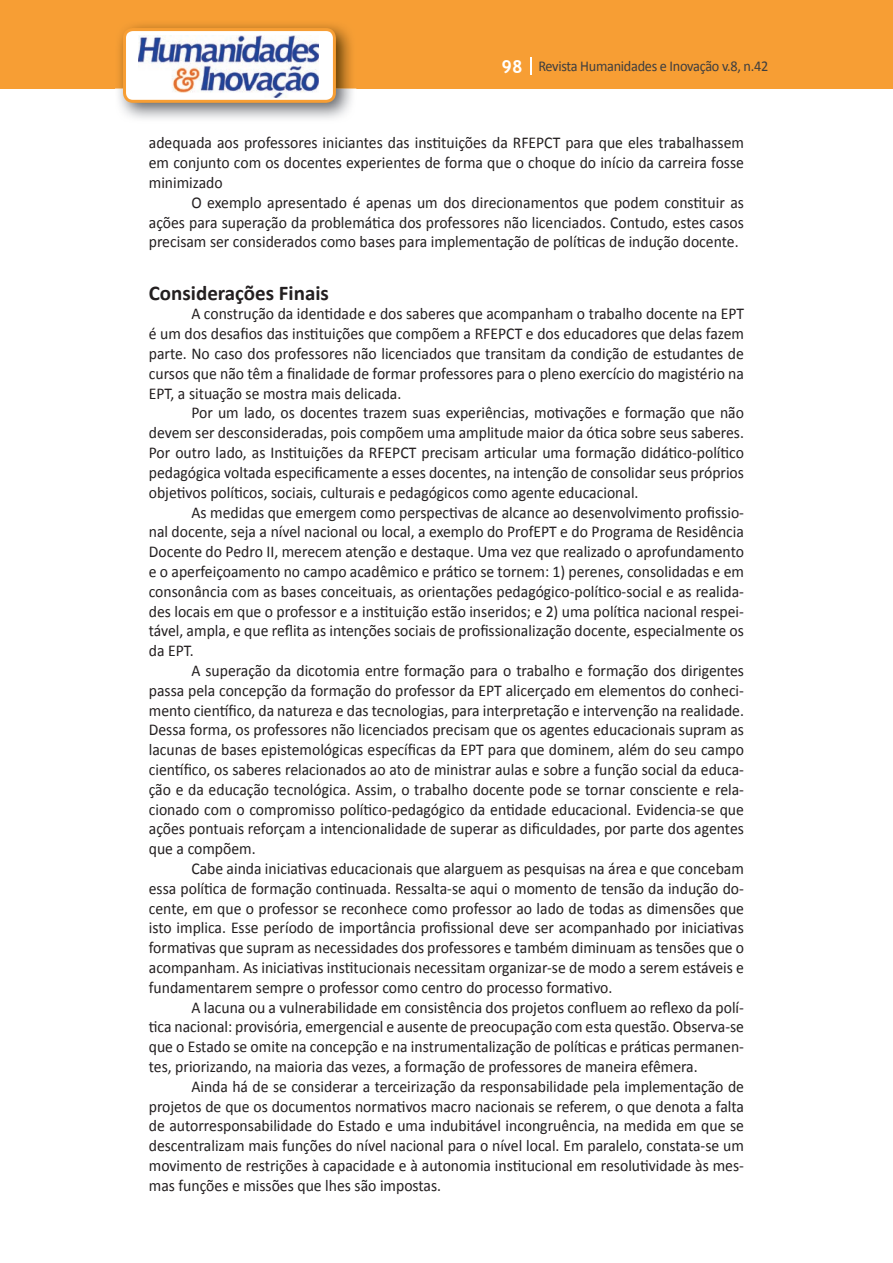
<style>
.page{position:relative;width:893px;height:1263px;background:#fff}
.page>*{position:absolute;margin:0;border:0;box-sizing:border-box;transform-origin:0 0}
.t1{font:700 21px "Calibri";color:#231f20}
.t2{font:16.5px/19.8px "Calibri";color:#231f20;text-align:justify;scale:.95 1}
.t3{font:15px "Calibri";letter-spacing:-.02em;color:#3e3e3f;scale:.95 1}
.s1{font-family:"Trebuchet MS";font-weight:700;font-size:18px;color:#fff}
</style>
<div class="page">
<div style="left:0;top:0;width:893px;height:88px;background:#f79e34"></div>
<svg style="left:530px;top:57px;width:2px;height:18px"></svg>
<img style="left:115px;top:24px;width:241px;height:95px">
<svg style="left:123px;top:28px;width:213px;height:75px"></svg>
<p class="t3" style="left:501px;top:57px;width:282px"><span class="s1">98</span> Revista Humanidades e Inovação v.8, n.42</p>
<p class="t2" style="left:149px;top:133px;width:628px">adequada aos professores iniciantes das instituições da RFEPCT para que eles trabalhassem em conjunto com os docentes experientes de forma que o choque do início da carreira fosse minimizado</p>
<p class="t2" style="left:149px;top:193px;width:628px;text-indent:43px">O exemplo apresentado é apenas um dos direcionamentos que podem constituir as ações para superação da problemática dos professores não licenciados. Contudo, estes casos precisam ser considerados como bases para implementação de políticas de indução docente.</p>
<p class="t1" style="left:149px;top:279px;width:182px">Considerações Finais</p>
<p class="t2" style="left:149px;top:304px;width:628px;text-indent:43px">A construção da identidade e dos saberes que acompanham o trabalho docente na EPT é um dos desafios das instituições que compõem a RFEPCT e dos educadores que delas fazem parte. No caso dos professores não licenciados que transitam da condição de estudantes de cursos que não têm a finalidade de formar professores para o pleno exercício do magistério na EPT, a situação se mostra mais delicada.</p>
<p class="t2" style="left:149px;top:403px;width:628px;text-indent:43px">Por um lado, os docentes trazem suas experiências, motivações e formação que não devem ser desconsideradas, pois compõem uma amplitude maior da ótica sobre seus saberes.<br>Por outro lado, as Instituições da RFEPCT precisam articular uma formação didático-político pedagógica voltada especificamente a esses docentes, na intenção de consolidar seus próprios objetivos políticos, sociais, culturais e pedagógicos como agente educacional.</p>
<p class="t2" style="left:149px;top:502px;width:628px;text-indent:43px">As medidas que emergem como perspectivas de alcance ao desenvolvimento profissio&shy;nal docente, seja a nível nacional ou local, a exemplo do ProfEPT e do Programa de Residência Docente do Pedro II, merecem atenção e destaque. Uma vez que realizado o aprofundamento e o aperfeiçoamento no campo acadêmico e prático se tornem: 1) perenes, consolidadas e em consonância com as bases conceituais, as orientações pedagógico-político-social e as realida&shy;des locais em que o professor e a instituição estão inseridos; e 2) uma política nacional respei&shy;tável, ampla, e que reflita as intenções sociais de profissionalização docente, especialmente os da EPT.</p>
<p class="t2" style="left:149px;top:661px;width:628px;text-indent:43px">A superação da dicotomia entre formação para o trabalho e formação dos dirigentes passa pela concepção da formação do professor da EPT alicerçado em elementos do conheci&shy;mento científico, da natureza e das tecnologias, para interpretação e intervenção na realidade.<br>Dessa forma, os professores não licenciados precisam que os agentes educacionais supram as lacunas de bases epistemológicas específicas da EPT para que dominem, além do seu campo científico, os saberes relacionados ao ato de ministrar aulas e sobre a função social da educa&shy;ção e da educação tecnológica. Assim, o trabalho docente pode se tornar consciente e rela&shy;cionado com o compromisso político-pedagógico da entidade educacional. Evidencia-se que ações pontuais reforçam a intencionalidade de superar as dificuldades, por parte dos agentes que a compõem.</p>
<p class="t2" style="left:149px;top:859px;width:628px;text-indent:43px">Cabe ainda iniciativas educacionais que alarguem as pesquisas na área e que concebam essa política de formação continuada. Ressalta-se aqui o momento de tensão da indução do&shy;cente, em que o professor se reconhece como professor ao lado de todas as dimensões que isto implica. Esse período de importância profissional deve ser acompanhado por iniciativas formativas que supram as necessidades dos professores e também diminuam as tensões que o acompanham. As iniciativas institucionais necessitam organizar-se de modo a serem estáveis e fundamentarem sempre o professor como centro do processo formativo.</p>
<p class="t2" style="left:149px;top:997px;width:628px;text-indent:43px">A lacuna ou a vulnerabilidade em consistência dos projetos confluem ao reflexo da polí&shy;tica nacional: provisória, emergencial e ausente de preocupação com esta questão. Observa-se que o Estado se omite na concepção e na instrumentalização de políticas e práticas permanen&shy;tes, priorizando, na maioria das vezes, a formação de professores de maneira efêmera.</p>
<p class="t2" style="left:149px;top:1076px;width:628px;text-indent:43px">Ainda há de se considerar a terceirização da responsabilidade pela implementação de projetos de que os documentos normativos macro nacionais se referem, o que denota a falta de autorresponsabilidade do Estado e uma indubitável incongruência, na medida em que se descentralizam mais funções do nível nacional para o nível local. Em paralelo, constata-se um movimento de restrições à capacidade e à autonomia institucional em resolutividade às mes&shy;mas funções e missões que lhes são impostas.</p>
</div>
